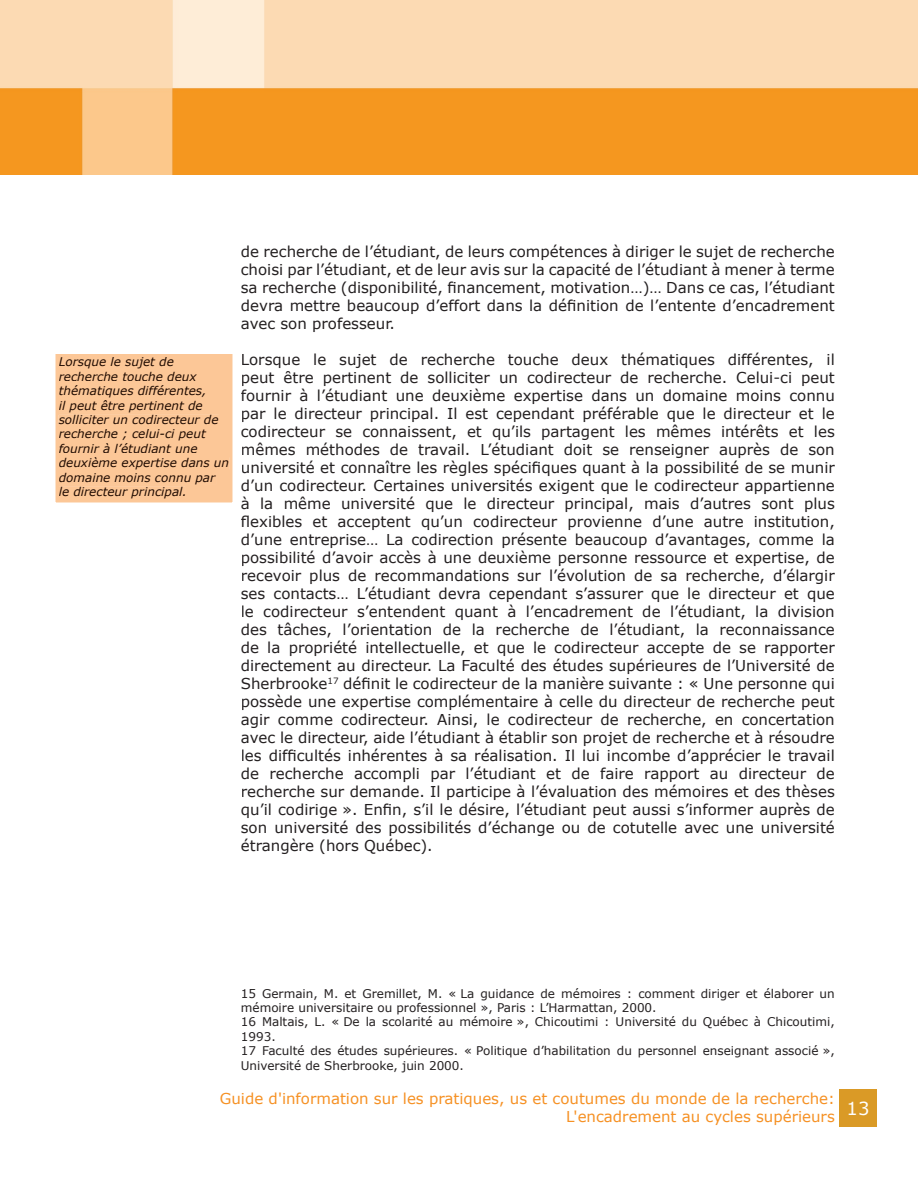
<style>
.page{position:relative;width:918px;height:1188px;background:#fff}
.page>*{position:absolute;margin:0;border:0;box-sizing:border-box;transform-origin:0 0}
.t1{font:15px/18px "Verdana";color:#231f20;text-align:justify}
.t2{font:15px/18px "Verdana";color:#f69124}
.t3{font:12px/14.4px "Verdana";color:#231f20}
.t4{font:italic 12px/14.4px "Verdana";color:#200b01}
</style>
<div class="page">
<div style="left:839px;top:1089px;width:38px;height:37px;background:#da9a26"></div>
<img style="left:0;top:0;width:918px;height:174px">
<div style="left:55px;top:354px;width:178px;height:149px;background:#fcc797"></div>
<p class="t4" style="left:59px;top:354px;width:172px">Lorsque le sujet de recherche touche deux thématiques différentes,<br>il peut être pertinent de solliciter un codirecteur de recherche ; celui-ci peut fournir à l’étudiant une deuxième expertise dans un domaine moins connu par<br>le directeur principal.</p>
<p class="t1" style="left:241px;top:242px;width:596px">de recherche de l’étudiant, de leurs compétences à diriger le sujet de recherche choisi par l’étudiant, et de leur avis sur la capacité de l’étudiant à mener à terme sa recherche (disponibilité, financement, motivation…)… Dans ce cas, l’étudiant devra mettre beaucoup d’effort dans la définition de l’entente d’encadrement avec son professeur.</p>
<p class="t1" style="left:241px;top:350px;width:596px">Lorsque le sujet de recherche touche deux thématiques différentes, il peut être pertinent de solliciter un codirecteur de recherche. Celui-ci peut fournir à l’étudiant une deuxième expertise dans un domaine moins connu par le directeur principal. Il est cependant préférable que le directeur et le codirecteur se connaissent, et qu’ils partagent les mêmes intérêts et les mêmes méthodes de travail. L’étudiant doit se renseigner auprès de son université et connaître les règles spécifiques quant à la possibilité de se munir d’un codirecteur. Certaines universités exigent que le codirecteur appartienne à la même université que le directeur principal, mais d’autres sont plus flexibles et acceptent qu’un codirecteur provienne d’une autre institution, d’une entreprise… La codirection présente beaucoup d’avantages, comme la possibilité d’avoir accès à une deuxième personne ressource et expertise, de recevoir plus de recommandations sur l’évolution de sa recherche, d’élargir ses contacts… L’étudiant devra cependant s’assurer que le directeur et que le codirecteur s’entendent quant à l’encadrement de l’étudiant, la division des tâches, l’orientation de la recherche de l’étudiant, la reconnaissance de la propriété intellectuelle, et que le codirecteur accepte de se rapporter directement au directeur. La Faculté des études supérieures de l’Université de Sherbrooke<sup>17</sup> définit le codirecteur de la manière suivante : « Une personne qui possède une expertise complémentaire à celle du directeur de recherche peut agir comme codirecteur. Ainsi, le codirecteur de recherche, en concertation avec le directeur, aide l’étudiant à établir son projet de recherche et à résoudre les difficultés inhérentes à sa réalisation. Il lui incombe d’apprécier le travail de recherche accompli par l’étudiant et de faire rapport au directeur de recherche sur demande. Il participe à l’évaluation des mémoires et des thèses qu’il codirige ». Enfin, s’il le désire, l’étudiant peut aussi s’informer auprès de son université des possibilités d’échange ou de cotutelle avec une université étrangère (hors Québec).</p>
<p class="t3" style="left:241px;top:986px;width:596px">15 Germain, M. et Gremillet, M. « La guidance de mémoires : comment diriger et élaborer un mémoire universitaire ou professionnel », Paris : L’Harmattan, 2000.<br>16 Maltais, L. « De la scolarité au mémoire », Chicoutimi : Université du Québec à Chicoutimi, 1993.<br>17 Faculté des études supérieures. « Politique d’habilitation du personnel enseignant associé », Université de Sherbrooke, juin 2000.</p>
<p class="t2" style="left:566px;top:1089px;width:305px;text-indent:-346px">Guide d'information sur les pratiques, us et coutumes du monde de la recherche:<br>L'encadrement au cycles supérieurs <sup>13</sup></p>
</div>
